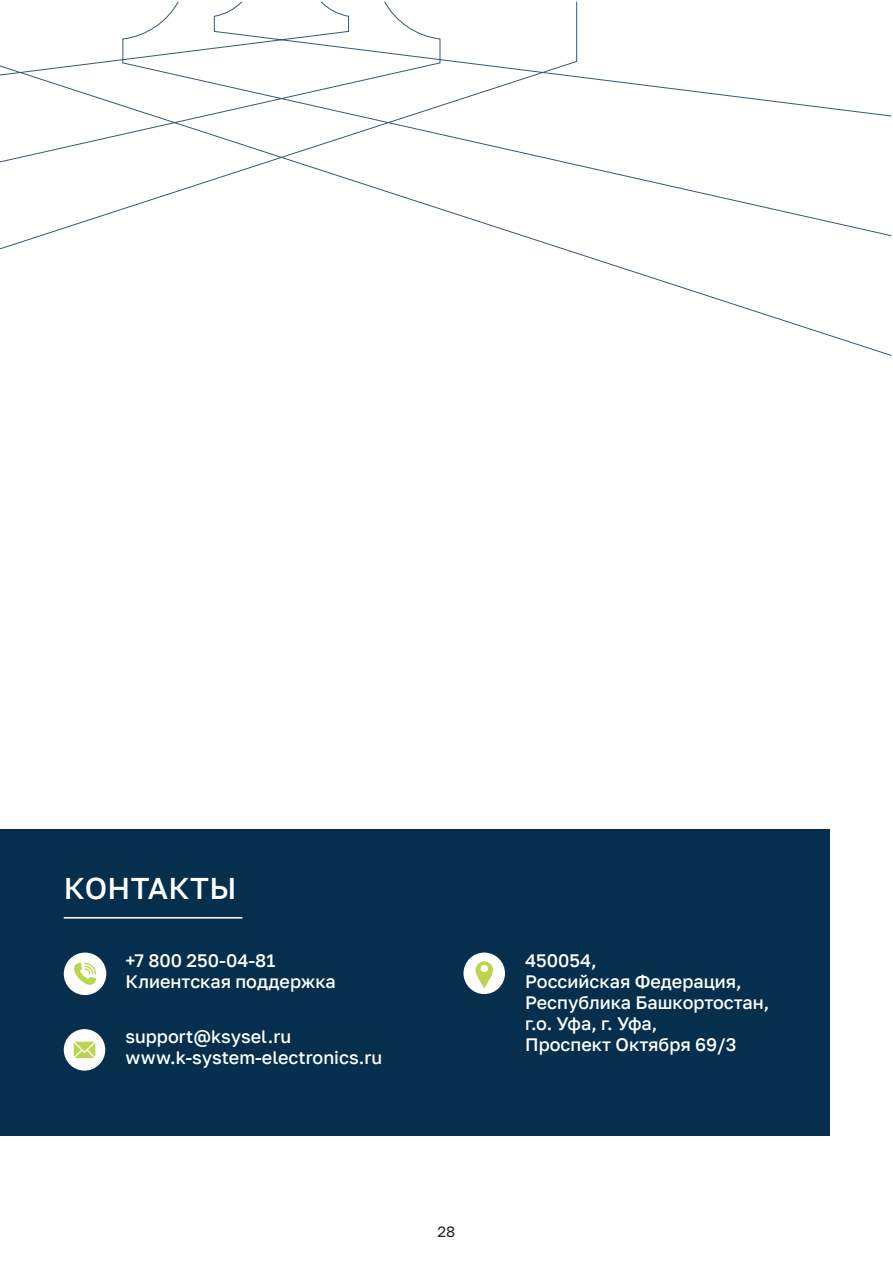
<style>
.page{position:relative;width:893px;height:1263px;background:#fff}
.page>*{position:absolute;margin:0;border:0;box-sizing:border-box;transform-origin:0 0}
.t1{font:500 30px "Golos Text";letter-spacing:.01em;color:#fff}
.t2{font:500 18px "Golos Text";color:#fff}
.t3{font:15px "Golos Text";color:#231f20}
</style>
<div class="page">
<svg style="left:0;top:1px;width:892px;height:355px"></svg>
<div style="left:0;top:829px;width:829px;height:306px;background:#052f4d"></div>
<div style="left:463px;top:952px;width:42px;height:42px;background:#fff;border-radius:50%"></div>
<svg style="left:475px;top:961px;width:18px;height:27px"></svg>
<div style="left:64px;top:1029px;width:41px;height:41px;background:#fff;border-radius:50%"></div>
<svg style="left:74px;top:1041px;width:21px;height:17px"></svg>
<div style="left:64px;top:952px;width:42px;height:43px;background:#fff;border-radius:50%"></div>
<svg style="left:74px;top:963px;width:22px;height:22px"></svg>
<hr style="left:64px;top:917px;width:178px;height:1px;background:#fff">
<p class="t1" style="left:64px;top:870px;width:174px">КОНТАКТЫ</p>
<p class="t2" style="left:125px;top:949px;width:151px">+7 800 250-04-81</p>
<p class="t2" style="left:125px;top:970px;width:212px">Клиентская поддержка</p>
<p class="t2" style="left:125px;top:1026px;width:167px">support@ksysel.ru</p>
<p class="t2" style="left:125px;top:1047px;width:258px">www.k-system-electronics.ru</p>
<p class="t3" style="left:438px;top:1222px;width:19px">28</p>
<p class="t2" style="left:525px;top:949px;width:73px">450054,</p>
<p class="t2" style="left:525px;top:970px;width:218px">Российская Федерация,</p>
<p class="t2" style="left:525px;top:991px;width:246px">Республика Башкортостан,</p>
<p class="t2" style="left:525px;top:1012px;width:134px">г.о. Уфа, г. Уфа,</p>
<p class="t2" style="left:525px;top:1033px;width:213px">Проспект Октября 69/3</p>
</div>
